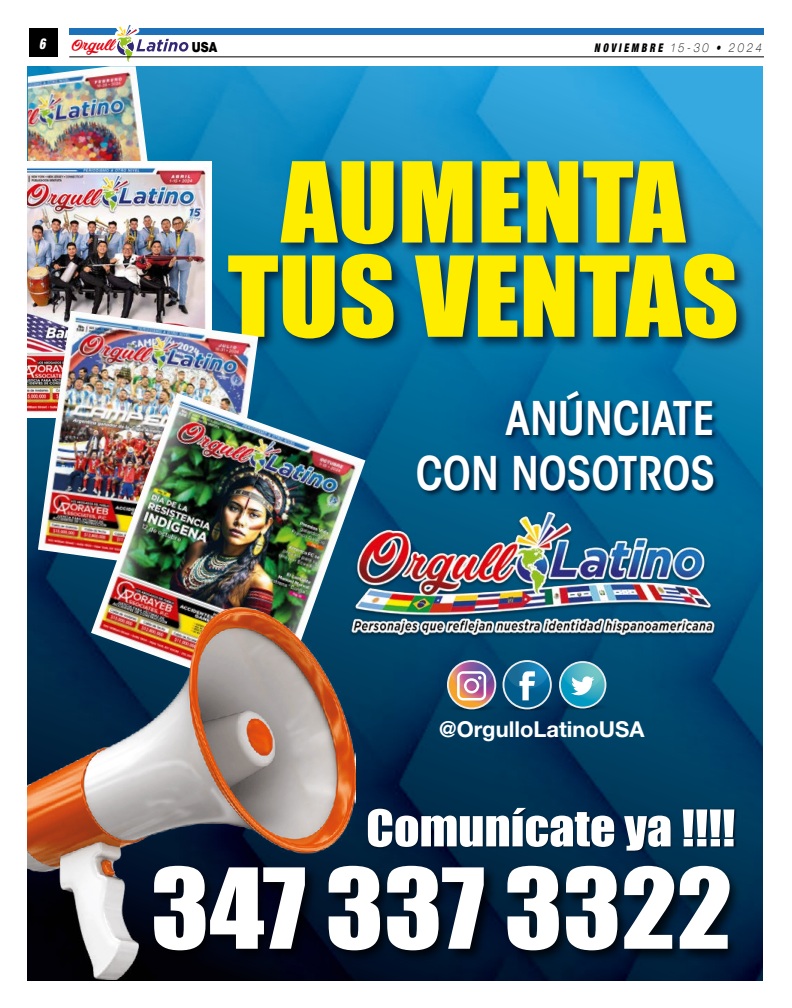
<style>
.page{position:relative;width:792px;height:1008px;background:#fff}
.page>*{position:absolute;margin:0;border:0;box-sizing:border-box;transform-origin:0 0}
.t1{font:102.9px/94.2px "Impact";color:#ffed00;text-align:center;scale:1.07 1}
.t2{font:102.9px "Impact";color:#fff;scale:1.07 1}
.t3{font:46.7px "Impact";color:#fff;scale:1.07 1}
.t4{font:600 condensed 46.1px/55.3px "ITC Avant Garde Std";color:#fff;text-align:right}
.t5{font:700 21.9px "Helvetica Neue LT Std";color:#fff}
.t6{font:15.3px "Painter PERSONALUSEONLY";color:#e30613}
.t7{font:italic 900 condensed 15px "Helvetica Neue LT Std";color:#fff;scale:.81 1}
.t8{font:900 13.9px "Helvetica Neue LT Std";color:#000;scale:.85 1}
.t9{font:italic 100 expanded 12px "Helvetica Neue LT Std";letter-spacing:.28em;color:#000;scale:.81 1}
.s1{font-weight:900;font-stretch:condensed}
</style>
<div class="page">
<div style="left:69px;top:28px;width:695px;height:7px;background:#1d71b8"></div>
<div style="left:29px;top:28px;width:28px;height:29px;background:#000"></div>
<svg style="left:69px;top:25px;width:155px;height:37px"></svg>
<hr style="left:69px;top:57px;width:695px;height:1px;background:#000">
<img style="left:28px;top:66px;width:734px;height:915px">
<img style="left:218px;top:144px;width:544px;height:254px">
<img style="left:304px;top:387px;width:432px;height:123px">
<img style="left:361px;top:803px;width:381px;height:47px">
<img style="left:67px;top:850px;width:695px;height:131px">
<svg style="left:444px;top:704px;width:55px;height:7px"></svg>
<svg style="left:447px;top:660px;width:49px;height:49px"></svg>
<svg style="left:449px;top:662px;width:45px;height:46px"></svg>
<svg style="left:500px;top:704px;width:55px;height:7px"></svg>
<svg style="left:503px;top:660px;width:49px;height:49px"></svg>
<svg style="left:504px;top:662px;width:46px;height:46px"></svg>
<svg style="left:556px;top:703px;width:53px;height:7px"></svg>
<svg style="left:559px;top:661px;width:47px;height:47px"></svg>
<svg style="left:561px;top:663px;width:44px;height:44px"></svg>
<img style="left:28px;top:66px;width:137px;height:95px">
<img style="left:28px;top:161px;width:183px;height:257px">
<img style="left:38px;top:311px;width:220px;height:264px">
<img style="left:91px;top:393px;width:274px;height:307px">
<img style="left:348px;top:510px;width:371px;height:131px">
<img style="left:28px;top:608px;width:328px;height:372px">
<p class="t7" style="left:39px;top:34px;width:9px">6</p>
<p class="t6" style="left:72px;top:35px;width:47px">Orgull</p>
<p class="t8" style="left:192px;top:39px;width:31px">USA</p>
<p class="t9" style="left:594px;top:40px;width:208px"><span class="s1">NOVIEMBRE</span> 15-30 • 2024</p>
<h1 class="t1" style="left:228px;top:152px;width:479px">AUMENTA<br>TUS VENTAS</h1>
<p class="t4" style="left:416px;top:390px;width:301px">ANÚNCIATE<br>CON NOSOTROS</p>
<p class="t5" style="left:439px;top:716px;width:207px">@OrgulloLatinoUSA</p>
<p class="t3" style="left:366px;top:792px;width:346px">Comunícate ya !!!!</p>
<h1 class="t2" style="left:151px;top:829px;width:545px">347 337 3322</h1>
</div>
